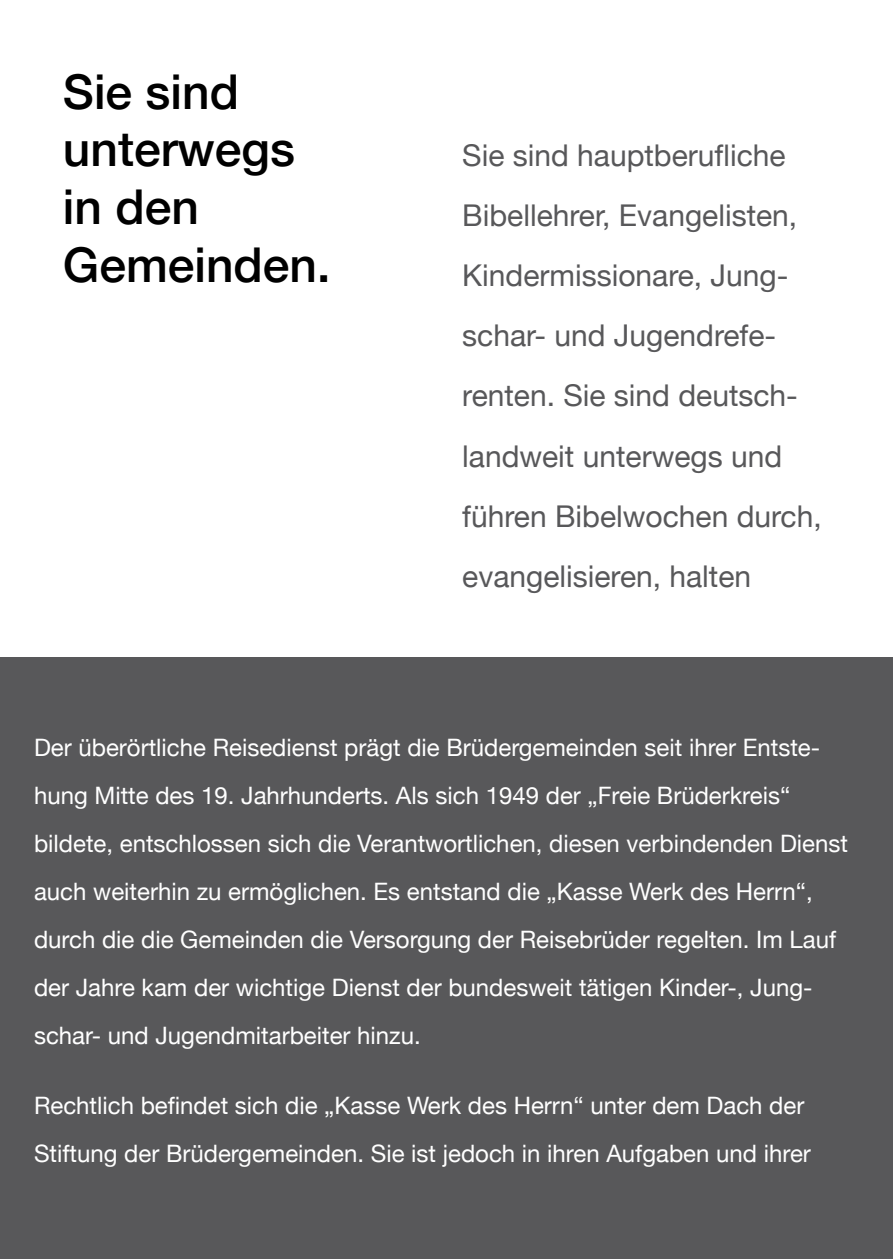
<style>
.page{position:relative;width:893px;height:1259px;background:#fff}
.page>*{position:absolute;margin:0;border:0;box-sizing:border-box;transform-origin:0 0}
.t1{font:500 48px/57.6px "Helvetica Neue";color:#000}
.t2{font:30px/60px "Helvetica Neue";color:#58585a}
.t3{font:24px/48px "Helvetica Neue";color:#fff}
</style>
<div class="page">
<div style="left:0;top:657px;width:893px;height:602px;background:#58585a"></div>
<h1 class="t1" style="left:63px;top:59px;width:269px">Sie sind unterwegs in den<br>Gemeinden.</h1>
<p class="t2" style="left:462px;top:127px;width:361px">Sie sind hauptberufliche<br>Bibellehrer, Evangelisten,<br>Kindermissionare, Jung&shy;schar- und Jugendrefe&shy;renten. Sie sind deutsch&shy;landweit unterwegs und führen Bibelwochen durch, evangelisieren, halten</p>
<p class="t3" style="left:34px;top:724px;width:815px">Der überörtliche Reisedienst prägt die Brüdergemeinden seit ihrer Entste&shy;hung Mitte des 19. Jahrhunderts. Als sich 1949 der „Freie Brüderkreis“ bildete, entschlossen sich die Verantwortlichen, diesen verbindenden Dienst auch weiterhin zu ermöglichen. Es entstand die „Kasse Werk des Herrn“, durch die die Gemeinden die Versorgung der Reisebrüder regelten. Im Lauf der Jahre kam der wichtige Dienst der bundesweit tätigen Kinder-, Jung&shy;schar- und Jugendmitarbeiter hinzu.</p>
<p class="t3" style="left:34px;top:1082px;width:778px">Rechtlich befindet sich die „Kasse Werk des Herrn“ unter dem Dach der<br>Stiftung der Brüdergemeinden. Sie ist jedoch in ihren Aufgaben und ihrer</p>
</div>
